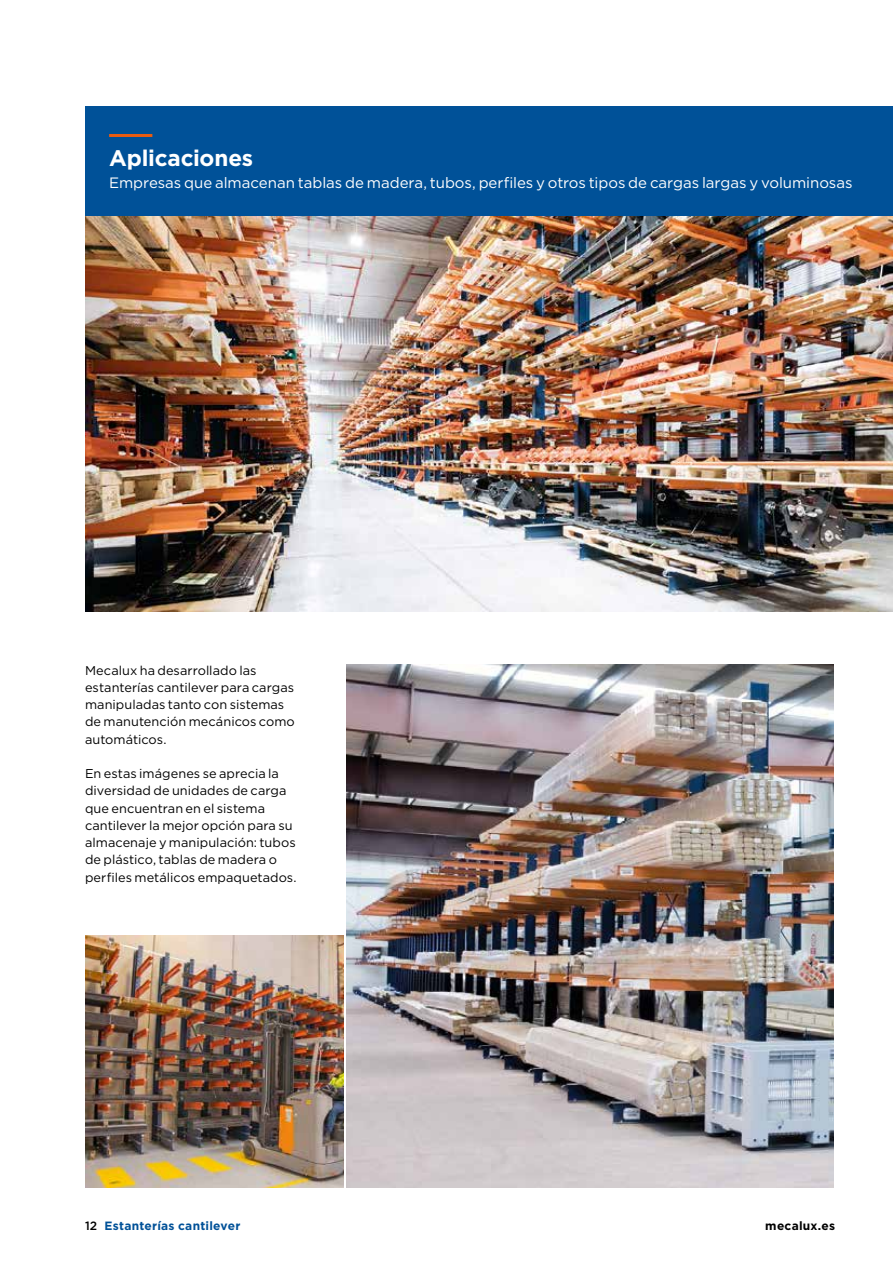
<style>
.page{position:relative;width:893px;height:1263px;background:#fff}
.page>*{position:absolute;margin:0;border:0;box-sizing:border-box;transform-origin:0 0}
.t1{font:700 22.5px "Gotham";letter-spacing:-.01em;color:#fff}
.t2{font:15px "Gotham";letter-spacing:-.005em;color:#fff}
.t3{font:12.75px/17.2px "Gotham";letter-spacing:.005em;color:#000}
.t4{font:700 12px "Gotham";letter-spacing:.02em;color:#005198}
.t5{font:700 12px "Gotham";letter-spacing:.02em;color:#000}
.s1{font-weight:500;color:#000}
</style>
<div class="page">
<div style="left:85px;top:106px;width:808px;height:111px;background:#005198"></div>
<img style="left:346px;top:664px;width:487px;height:523px">
<img style="left:85px;top:217px;width:808px;height:394px">
<img style="left:85px;top:935px;width:258px;height:252px">
<hr style="left:109px;top:134px;width:43px;height:3px;background:#e95c11">
<h1 class="t1" style="left:109px;top:143px;width:145px">Aplicaciones</h1>
<p class="t2" style="left:109px;top:173px;width:745px">Empresas que almacenan tablas de madera, tubos, perfiles y otros tipos de cargas largas y voluminosas</p>
<p class="t3" style="left:85px;top:661px;width:211px">Mecalux ha desarrollado las estanterías cantilever para cargas manipuladas tanto con sistemas de manutención mecánicos como automáticos.</p>
<p class="t3" style="left:85px;top:765px;width:213px">En estas imágenes se aprecia la diversidad de unidades de carga que encuentran en el sistema cantilever la mejor opción para su almacenaje y manipulación: tubos de plástico, tablas de madera o perfiles metálicos empaquetados.</p>
<p class="t4" style="left:85px;top:1218px;width:157px"><span class="s1">12</span> Estanterías cantilever</p>
<p class="t5" style="left:765px;top:1218px;width:71px">mecalux.es</p>
</div>
